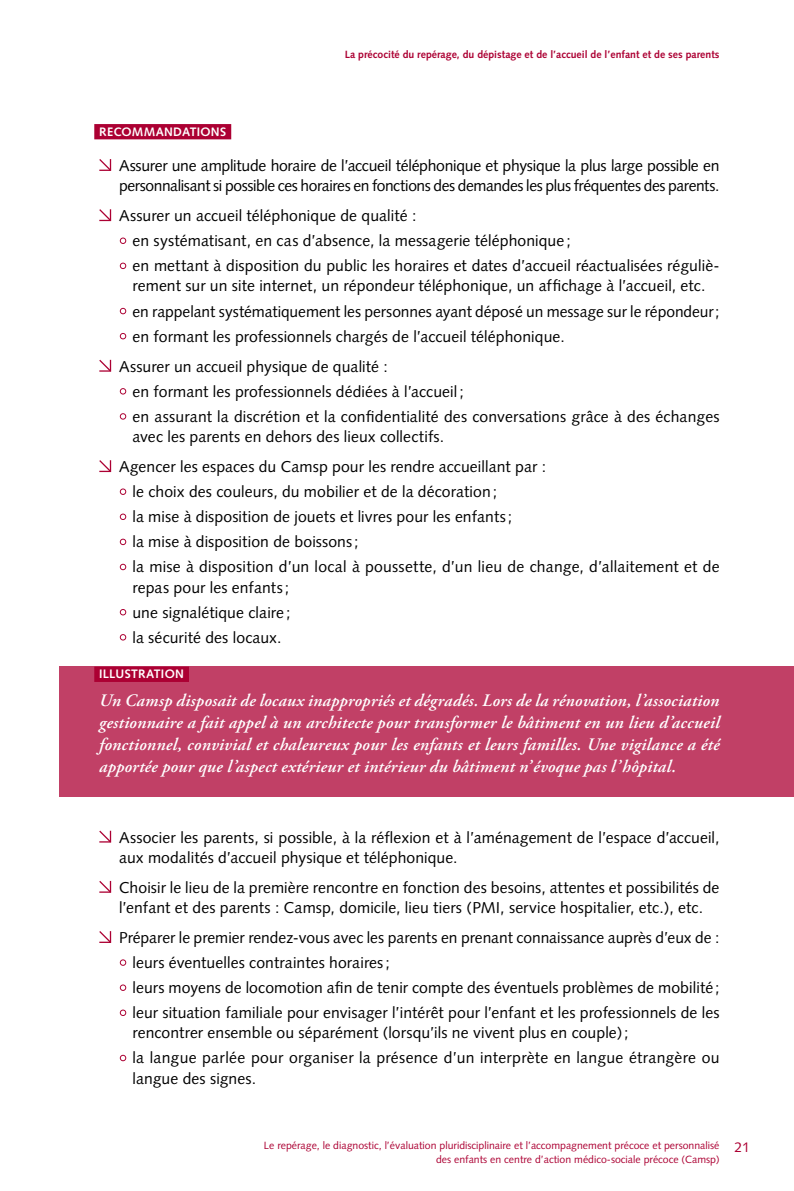
<style>
.page{position:relative;width:794px;height:1191px;background:#fff}
.page>*{position:absolute;margin:0;border:0;box-sizing:border-box;transform-origin:0 0}
.t1{font:italic 600 17.5px/21.9px "Adobe Garamond Pro";letter-spacing:.01em;color:#fff;text-align:justify}
.t2{font:15.75px/25px "Syntax";letter-spacing:.005em;color:#000}
.t3{font:15.75px/20.1px "Syntax";letter-spacing:-.02em;color:#000}
.t4{font:14px "Syntax";color:#ac0033}
.t5{font:700 12.25px "Syntax";letter-spacing:.02em;color:#fff}
.t6{font:10.5px/14px "Syntax";color:#ac0033;text-align:right}
.t7{font:700 10.5px "Syntax";color:#ac0033}
</style>
<div class="page">
<div style="left:94px;top:124px;width:137px;height:15px;background:#ac0033"></div>
<svg style="left:99px;top:159px;width:13px;height:12px"></svg>
<svg style="left:99px;top:209px;width:13px;height:13px"></svg>
<svg style="left:120px;top:238px;width:6px;height:6px"></svg>
<svg style="left:120px;top:263px;width:6px;height:6px"></svg>
<svg style="left:120px;top:308px;width:6px;height:6px"></svg>
<svg style="left:120px;top:333px;width:6px;height:6px"></svg>
<svg style="left:99px;top:359px;width:13px;height:13px"></svg>
<svg style="left:120px;top:388px;width:6px;height:6px"></svg>
<svg style="left:120px;top:413px;width:6px;height:6px"></svg>
<svg style="left:99px;top:460px;width:13px;height:13px"></svg>
<div style="left:120px;top:488px;width:6px;height:7px;border:1px solid #ac0033;border-radius:50%"></div>
<div style="left:120px;top:513px;width:6px;height:7px;border:1px solid #ac0033;border-radius:50%"></div>
<svg style="left:120px;top:539px;width:6px;height:6px"></svg>
<svg style="left:120px;top:564px;width:6px;height:6px"></svg>
<svg style="left:120px;top:609px;width:6px;height:6px"></svg>
<svg style="left:120px;top:634px;width:6px;height:6px"></svg>
<svg style="left:99px;top:830px;width:13px;height:13px"></svg>
<svg style="left:99px;top:880px;width:13px;height:13px"></svg>
<svg style="left:99px;top:931px;width:13px;height:12px"></svg>
<svg style="left:120px;top:959px;width:6px;height:6px"></svg>
<svg style="left:120px;top:984px;width:6px;height:6px"></svg>
<div style="left:120px;top:1009px;width:6px;height:7px;border:1px solid #ac0033;border-radius:50%"></div>
<div style="left:120px;top:1054px;width:6px;height:7px;border:1px solid #ac0033;border-radius:50%"></div>
<div style="left:60px;top:666px;width:734px;height:130px;background:#c14066"></div>
<div style="left:94px;top:666px;width:95px;height:16px;background:#ac0033"></div>
<p class="t7" style="left:345px;top:48px;width:376px">La précocité du repérage, du dépistage et de l’accueil de l’enfant et de ses parents</p>
<p class="t5" style="left:99px;top:125px;width:128px">RECOMMANDATIONS</p>
<p class="t3" style="left:119px;top:155px;width:602px">Assurer une amplitude horaire de l’accueil téléphonique et physique la plus large possible en personnalisant si possible ces horaires en fonctions des demandes les plus fréquentes des parents.</p>
<p class="t2" style="left:132px;top:203px;width:588px;text-indent:-13px">Assurer un accueil téléphonique de qualité :<br>en systématisant, en cas d’absence, la messagerie téléphonique;<br>en mettant à disposition du public les horaires et dates d’accueil réactualisées réguliè-</p>
<p class="t2" style="left:132px;top:273px;width:588px">rement sur un site internet, un répondeur téléphonique, un affichage à l’accueil, etc. en rappelant systématiquement les personnes ayant déposé un message sur le répondeur; en formant les professionnels chargés de l’accueil téléphonique.</p>
<p class="t2" style="left:132px;top:354px;width:588px;text-indent:-13px">Assurer un accueil physique de qualité :<br>en formant les professionnels dédiées à l’accueil;<br>en assurant la discrétion et la confidentialité des conversations grâce à des échanges</p>
<p class="t2" style="left:119px;top:421px;width:428px;line-height:30.1px;text-indent:13px">avec les parents en dehors des lieux collectifs.<br>Agencer les espaces du Camsp pour les rendre accueillant par :</p>
<p class="t2" style="left:132px;top:479px;width:588px">le choix des couleurs, du mobilier et de la décoration;<br>la mise à disposition de jouets et livres pour les enfants;<br>la mise à disposition de boissons;<br>la mise à disposition d’un local à poussette, d’un lieu de change, d’allaitement et de</p>
<p class="t2" style="left:132px;top:574px;width:159px;text-align:justify">repas pour les enfants; une signalétique claire ; la sécurité des locaux.</p>
<p class="t5" style="left:99px;top:667px;width:86px">ILLUSTRATION</p>
<p class="t1" style="left:99px;top:690px;width:622px">Un Camsp disposait de locaux inappropriés et dégradés. Lors de la rénovation, l’association gestionnaire a fait appel à un architecte pour transformer le bâtiment en un lieu d’accueil fonctionnel, convivial et chaleureux pour les enfants et leurs familles. Une vigilance a été apportée pour que l’aspect extérieur et intérieur du bâtiment n’évoque pas l’hôpital.</p>
<p class="t2" style="left:119px;top:827px;width:602px;line-height:20.1px">Associer les parents, si possible, à la réflexion et à l’aménagement de l’espace d’accueil, aux modalités d’accueil physique et téléphonique.</p>
<p class="t2" style="left:119px;top:877px;width:602px;line-height:20.1px">Choisir le lieu de la première rencontre en fonction des besoins, attentes et possibilités de l’enfant et des parents : Camsp, domicile, lieu tiers (PMI, service hospitalier, etc.), etc.</p>
<p class="t2" style="left:132px;top:925px;width:588px;text-indent:-13px">Préparer le premier rendez-vous avec les parents en prenant connaissance auprès d’eux de : leurs éventuelles contraintes horaires;<br>leurs moyens de locomotion afin de tenir compte des éventuels problèmes de mobilité; leur situation familiale pour envisager l’intérêt pour l’enfant et les professionnels de les</p>
<p class="t2" style="left:132px;top:1020px;width:588px">rencontrer ensemble ou séparément (lorsqu’ils ne vivent plus en couple);<br>la langue parlée pour organiser la présence d’un interprète en langue étrangère ou</p>
<p class="t2" style="left:132px;top:1065px;width:125px">langue des signes.</p>
<p class="t6" style="left:264px;top:1138px;width:457px">Le repérage, le diagnostic, l’évaluation pluridisciplinaire et l’accompagnement précoce et personnalisé des enfants en centre d’action médico-sociale précoce (Camsp)</p>
<p class="t4" style="left:734px;top:1138px;width:17px">21</p>
</div>
